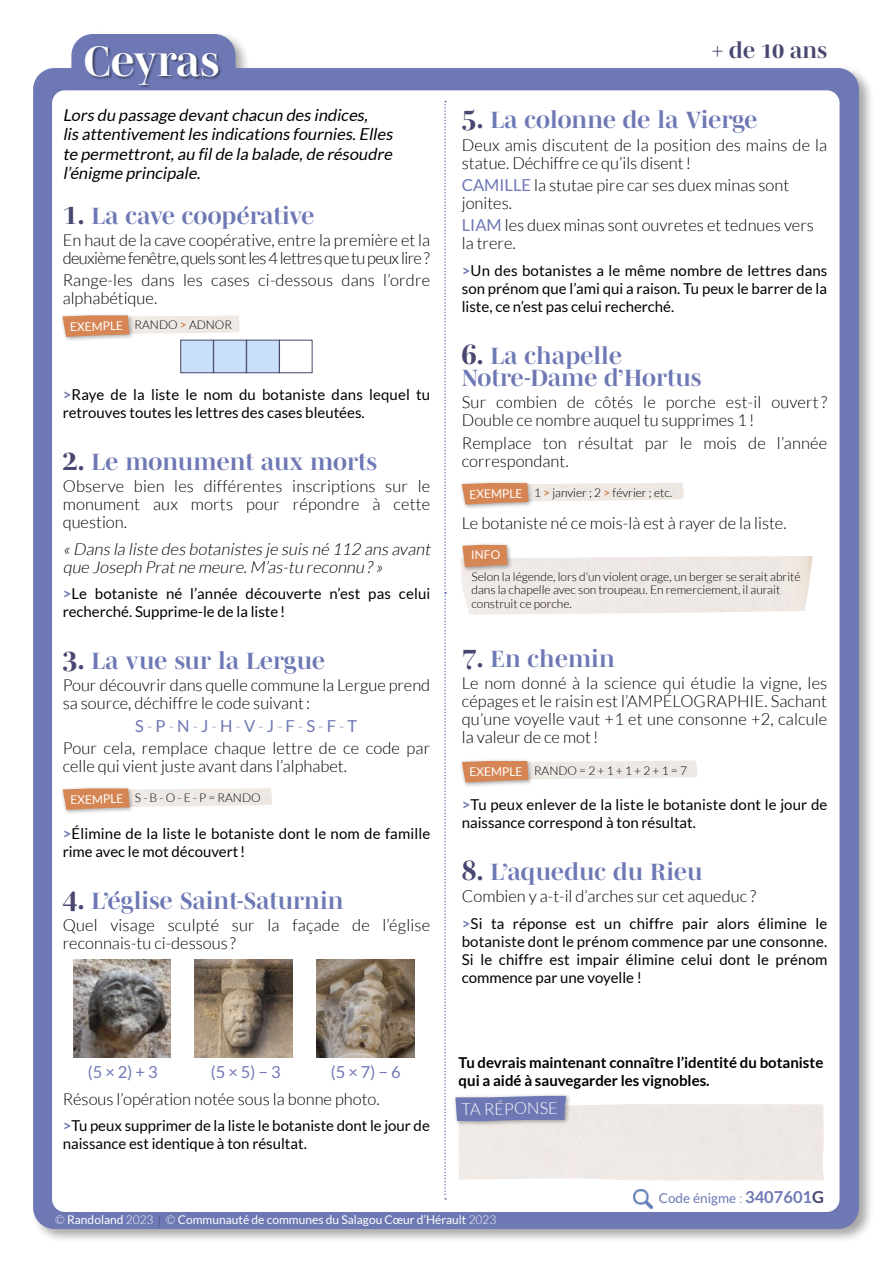
<style>
.page{position:relative;width:893px;height:1263px;background:#fff}
.page>*{position:absolute;margin:0;border:0;box-sizing:border-box;transform-origin:0 0}
.t1{font:700 43.5px "Mencken Std Head";color:#fff}
.t2{font:700 24px/22.2px "Mencken Std Head";color:#6e78b4}
.t3{font:700 22.5px "Mencken Std Head";color:#484770}
.t4{font:300 16.5px/18px "Lato";color:#000}
.t5{font:italic 16.5px/19.5px "Lato";color:#000}
.t6{font:300 16.5px/18px "Lato";letter-spacing:-.035em;color:#000}
.t7{font:italic 300 16.5px/18px "Lato";color:#000}
.t8{font:16.5px "Lato";color:#6e78b4}
.t9{font:300 16.5px "Lato";color:#fff}
.t10{font:15px/18px "Lato";color:#000}
.t11{font:700 15px/18px "Lato";color:#000}
.t12{font:13.5px "Lato";color:#6e78b4}
.t13{font:300 12px/13.5px "Lato";color:#000}
.t14{font:12px "Lato";color:#fff}
.s1{font-size:28.5px;color:#484770}
.s2{font-weight:700;color:#d68655}
.s3{font-weight:700;color:#6e78b4}
.s4{font-weight:400;color:#6e78b4}
.s5{color:#6e78b4}
.s6{font-weight:300}
.s7{font-weight:700;font-size:16.5px}
.s8{font-weight:700;font-size:16.5px;color:#484770}
.s9{font-weight:300;color:#484770}
</style>
<div class="page">
<div style="left:30px;top:31px;width:845px;height:1213px;background:#000;opacity:.35"></div>
<div style="left:33px;top:68px;width:826px;height:1161px;background:#6e78b4;border-radius:21px"></div>
<div style="left:71px;top:34px;width:165px;height:72px;background:#6e78b4;border-radius:21px"></div>
<div style="left:52px;top:90px;width:787px;height:1122px;background:#fff;border-radius:13px"></div>
<div style="left:86px;top:46px;width:136px;height:42px;background:#000;opacity:.45"></div>
<svg style="left:444px;top:101px;width:2px;height:1098px"></svg>
<div style="left:453px;top:1093px;width:118px;height:34px;background:#000;opacity:.35"></div>
<svg style="left:455px;top:1096px;width:111px;height:25px;background:#757eb6"></svg>
<img style="left:634px;top:1190px;width:18px;height:18px">
<div style="left:460px;top:542px;width:53px;height:31px;background:#000;opacity:.35"></div>
<svg style="left:462px;top:545px;width:46px;height:22px"></svg>
<div style="left:60px;top:312px;width:75px;height:30px;background:#000;opacity:.35"></div>
<svg style="left:62px;top:315px;width:67px;height:22px"></svg>
<div style="left:180px;top:340px;width:34px;height:33px;background:#c8e1f8;border:1px solid #484770"></div>
<div style="left:213px;top:340px;width:34px;height:33px;background:#c8e1f8;border:1px solid #484770"></div>
<div style="left:246px;top:340px;width:34px;height:33px;background:#c8e1f8;border:1px solid #484770"></div>
<div style="left:279px;top:340px;width:33px;height:33px;background:#fff;border:1px solid #484770"></div>
<div style="left:60px;top:785px;width:75px;height:30px;background:#000;opacity:.35"></div>
<svg style="left:63px;top:788px;width:67px;height:22px"></svg>
<img style="left:73px;top:959px;width:98px;height:98px">
<img style="left:195px;top:959px;width:98px;height:98px">
<img style="left:316px;top:959px;width:98px;height:98px">
<div style="left:459px;top:480px;width:75px;height:30px;background:#000;opacity:.35"></div>
<svg style="left:462px;top:483px;width:67px;height:21px"></svg>
<div style="left:459px;top:758px;width:75px;height:30px;background:#000;opacity:.35"></div>
<svg style="left:462px;top:761px;width:67px;height:21px"></svg>
<h1 class="t1" style="left:84px;top:37px;width:137px">Ceyras</h1>
<p class="t5" style="left:63px;top:105px;width:335px">Lors du passage devant chacun des indices,<br>lis attentivement les indications fournies.Elles te permettront,au filde la balade,de résoudre l’énigme principale.</p>
<h2 class="t2" style="left:63px;top:204px;width:253px"><span class="s1">1.</span> La cave coopérative</h2>
<p class="t6" style="left:63px;top:231px;width:369px">En haut de la cave coopérative, entre la première et la deuxième fenêtre, quels sont les 4 lettres que tu peux lire ?</p>
<p class="t4" style="left:63px;top:271px;width:369px">Range-les dans les cases ci-dessous dans l’ordre alphabétique.</p>
<p class="t14" style="left:70px;top:320px;width:55px;rotate:-1deg">EXEMPLE</p>
<p class="t13" style="left:135px;top:318px;width:99px">RANDO <span class="s2">&gt;</span> ADNOR</p>
<p class="t10" style="left:63px;top:385px;width:369px"><span class="s3">&gt;</span>Raye de la liste le nom du botaniste dans lequel tu retrouves toutes les lettres des cases bleutées.</p>
<h2 class="t2" style="left:63px;top:450px;width:316px"><span class="s1">2.</span> Le monument aux morts</h2>
<p class="t4" style="left:63px;top:477px;width:369px;text-align:justify">Observe bien les différentes inscriptions sur le monument aux morts pour répondre à cette question.</p>
<p class="t7" style="left:63px;top:540px;width:372px">« Dans la liste des botanistes je suis né 112 ans avant que Joseph Prat ne meure.M’as-tu reconnu? »</p>
<p class="t10" style="left:63px;top:584px;width:369px"><span class="s3">&gt;</span>Le botaniste né l’année découverte n’est pas celui recherché. Supprime-le de la liste!</p>
<h2 class="t2" style="left:63px;top:649px;width:264px"><span class="s1">3.</span> La vue sur la Lergue</h2>
<p class="t4" style="left:63px;top:676px;width:369px">Pour découvrir dans quelle commune la Lergue prend sa source, déchiffre le code suivant:</p>
<p class="t4" style="left:63px;top:715px;width:369px;line-height:22.2px;text-align:center"><span class="s4">S</span> <span class="s5">-</span> <span class="s4">P</span> <span class="s5">-</span> <span class="s4">N</span> <span class="s5">-</span> <span class="s4">J</span> <span class="s5">-</span> <span class="s4">H</span> <span class="s5">-</span> <span class="s4">V</span> <span class="s5">-</span> <span class="s4">J</span> <span class="s5">-</span> <span class="s4">F</span> <span class="s5">-</span> <span class="s4">S</span> <span class="s5">-</span> <span class="s4">F</span> <span class="s5">-</span> <span class="s4">T<br></span>Pour cela, remplace chaque lettre de ce code par</p>
<p class="t4" style="left:63px;top:757px;width:286px">celle qui vient juste avant dans l’alphabet.</p>
<p class="t14" style="left:70px;top:793px;width:55px;rotate:-1deg">EXEMPLE</p>
<p class="t13" style="left:135px;top:791px;width:127px">S - B - O - E - P = RANDO</p>
<p class="t10" style="left:63px;top:824px;width:369px"><span class="s3">&gt;</span>Élimine de la liste le botaniste dont le nom de famille rime avec le mot découvert!</p>
<h2 class="t2" style="left:63px;top:889px;width:282px"><span class="s1">4.</span> L’église Saint-Saturnin</h2>
<p class="t4" style="left:63px;top:916px;width:369px">Quel visage sculpté sur la façade de l’église reconnais-tu ci-dessous ?</p>
<h3 class="t3" style="left:712px;top:38px;width:117px">+ de 10 ans</h3>
<h2 class="t2" style="left:462px;top:109px;width:297px"><span class="s1">5.</span> La colonne de la Vierge</h2>
<p class="t4" style="left:462px;top:136px;width:367px">Deux amis discutent de la position des mains de la statue. Déchiffre ce qu’ils disent!</p>
<p class="t4" style="left:462px;top:176px;width:329px"><span class="s4">CAMILLE</span> la stutae pire car ses duex minas sont jonites.</p>
<p class="t4" style="left:462px;top:216px;width:354px"><span class="s4">LIAM</span> les duex minas sont ouvretes et tednues vers la trere.</p>
<p class="t10" style="left:462px;top:261px;width:367px;text-align:justify"><span class="s3">&gt;</span>Un des botanistes a le même nombre de lettres dans son prénom que l’ami qui a raison. Tu peux le barrer de la liste, ce n’est pas celui recherché.</p>
<h2 class="t2" style="left:462px;top:344px;width:241px"><span class="s1">6.</span> La chapelle<br>Notre-Dame d’Hortus</h2>
<p class="t4" style="left:462px;top:393px;width:367px">Sur combien de côtés le porche est-il ouvert?<br>Double ce nombre auquel tu supprimes 1!</p>
<p class="t4" style="left:462px;top:434px;width:367px">Remplace ton résultat par le mois de l’année correspondant.</p>
<p class="t14" style="left:469px;top:487px;width:55px;rotate:-1deg">EXEMPLE</p>
<p class="t13" style="left:534px;top:486px;width:140px">1 <span class="s2">&gt;</span> janvier ; 2 <span class="s2">&gt;</span> février ; etc.</p>
<p class="t4" style="left:462px;top:514px;width:326px">Le botaniste né ce mois-là est à rayer de la liste.</p>
<p class="t14" style="left:471px;top:548px;width:31px;rotate:-1deg">INFO</p>
<p class="t13" style="left:471px;top:570px;width:331px">Selon la légende, lors d’un violent orage, un berger se serait abrité dans la chapelle avec son troupeau. En remerciement, il aurait construit ce porche.</p>
<h2 class="t2" style="left:462px;top:647px;width:154px"><span class="s1">7.</span> En chemin</h2>
<p class="t4" style="left:462px;top:674px;width:367px;text-align:justify">Le nom donné à la science qui étudie la vigne, les cépages et le raisin est l’AMPÉLOGRAPHIE. Sachant qu’une voyelle vaut +1 et une consonne +2, calcule la valeur de ce mot!</p>
<p class="t14" style="left:469px;top:765px;width:55px;rotate:-1deg">EXEMPLE</p>
<p class="t13" style="left:534px;top:764px;width:154px">RANDO = 2 + 1 + 1 + 2 + 1 = 7</p>
<p class="t10" style="left:462px;top:796px;width:367px"><span class="s3">&gt;</span>Tu peux enlever de la liste le botaniste dont le jour de naissance correspond à ton résultat.</p>
<h2 class="t2" style="left:462px;top:860px;width:242px"><span class="s1">8.</span> L’aqueduc du Rieu</h2>
<p class="t4" style="left:462px;top:887px;width:296px">Combien y a-t-il d’arches sur cet aqueduc ?</p>
<p class="t10" style="left:462px;top:914px;width:367px;text-align:justify"><span class="s3">&gt;</span>Si ta réponse est un chiffre pair alors élimine le botaniste dont le prénom commence par une consonne.<br>Si le chiffre est impair élimine celui dont le prénom commence par une voyelle !</p>
<p class="t8" style="left:88px;top:1063px;width:71px">(5 × 2) + 3</p>
<p class="t8" style="left:211px;top:1063px;width:71px">(5 × 5) − 3</p>
<p class="t8" style="left:331px;top:1063px;width:71px">(5 × 7) − 6</p>
<p class="t4" style="left:63px;top:1090px;width:319px">Résous l’opération notée sous la bonne photo.</p>
<p class="t10" style="left:63px;top:1117px;width:369px"><span class="s3">&gt;</span>Tu peux supprimer de la liste le botaniste dont le jour de naissance est identique à ton résultat.</p>
<p class="t11" style="left:459px;top:1054px;width:366px">Tu devrais maintenant connaître l’identité du botaniste qui a aidé à sauvegarder les vignobles.</p>
<p class="t9" style="left:461px;top:1100px;width:98px;rotate:-1deg">TA RÉPONSE</p>
<p class="t12" style="left:659px;top:1190px;width:167px">Code énigme <span class="s6">:</span> <span class="s7">3407601</span><span class="s8">G</span></p>
<p class="t14" style="left:55px;top:1213px;width:443px"><span class="s6">©</span> Randoland <span class="s6">2023</span> <span class="s9">|</span> <span class="s6">©</span> Communauté de communes du Salagou Cœur d’Hérault <span class="s6">2023</span></p>
</div>
